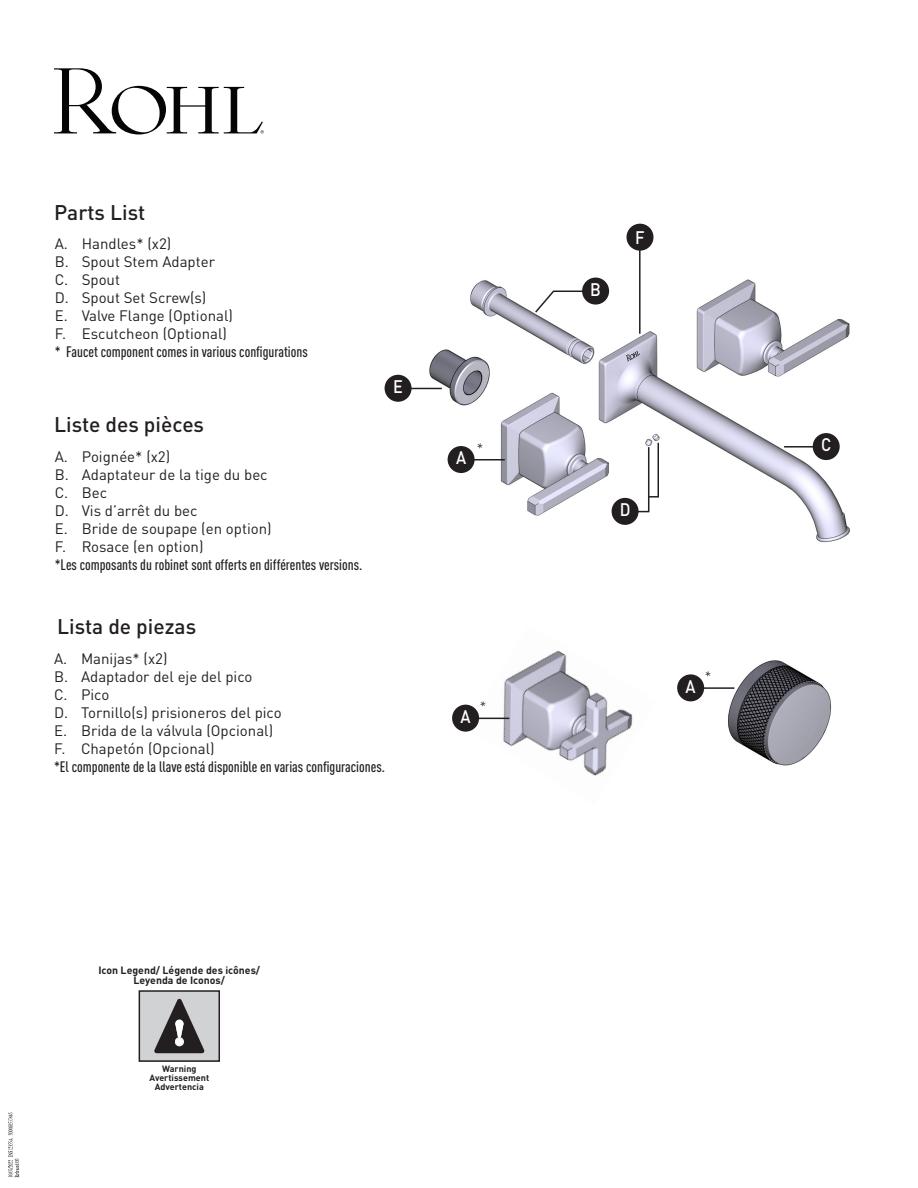
<style>
.page{position:relative;width:918px;height:1188px;background:#fff}
.page>*{position:absolute;margin:0;border:0;box-sizing:border-box;transform-origin:0 0}
.t1{font:500 21px "DIN Pro";color:#231f20}
.Callout_Circles{font:500 18px "DIN Pro";color:#fff;scale:.9 1}
.t2{font:15px "DIN Pro";color:#231f20}
.t3{font:500 condensed 15px/18px "DIN Pro";color:#231f20}
.t4{font:italic 300 15px "DIN Pro";color:#231f20}
.t5{font:700 10.5px "DIN Pro";color:#231f20}
.t6{font:700 9px "DIN Pro";color:#231f20}
.s1{font-weight:400;font-stretch:normal}
</style>
<div class="page">
<img style="left:447px;top:244px;width:403px;height:299px">
<img style="left:467px;top:650px;width:166px;height:126px">
<img style="left:728px;top:660px;width:104px;height:106px">
<div style="left:139px;top:991px;width:80px;height:70px;background:#d1d2d4"></div>
<svg style="left:154px;top:999px;width:50px;height:54px"></svg>
<div style="left:139px;top:990px;width:81px;height:72px;border:2px solid #231f20"></div>
<div style="left:452px;top:705px;width:27px;height:27px;background:#231f20;border-radius:50%"></div>
<hr style="left:478px;top:718px;width:31px;height:1px;background:#231f20">
<div style="left:582px;top:278px;width:27px;height:27px;background:#231f20;border-radius:50%"></div>
<svg style="left:534px;top:290px;width:52px;height:24px"></svg>
<div style="left:448px;top:446px;width:27px;height:27px;background:#231f20;border-radius:50%"></div>
<hr style="left:474px;top:459px;width:31px;height:1px;background:#231f20">
<div style="left:813px;top:433px;width:27px;height:27px;background:#231f20;border-radius:50%"></div>
<hr style="left:784px;top:446px;width:31px;height:2px;background:#231f20">
<div style="left:612px;top:498px;width:27px;height:27px;background:#231f20;border-radius:50%"></div>
<svg style="left:634px;top:441px;width:26px;height:72px"></svg>
<div style="left:627px;top:224px;width:27px;height:27px;background:#231f20;border-radius:50%"></div>
<hr style="left:639px;top:245px;width:2px;height:89px;background:#231f20">
<img style="left:419px;top:334px;width:81px;height:82px">
<div style="left:385px;top:375px;width:27px;height:27px;background:#231f20;border-radius:50%"></div>
<hr style="left:410px;top:388px;width:32px;height:1px;background:#231f20">
<div style="left:677px;top:674px;width:27px;height:27px;background:#231f20;border-radius:50%"></div>
<hr style="left:703px;top:687px;width:31px;height:2px;background:#231f20">
<svg style="left:54px;top:68px;width:210px;height:66px"></svg>
<svg style="left:8px;top:1113px;width:11px;height:64px"></svg>
<p class="t1" style="left:54px;top:196px;width:92px">Parts List</p>
<p class="t2" style="left:55px;top:232px;width:118px">A. Handles* (x2)</p>
<p class="t2" style="left:55px;top:250px;width:162px">B. Spout Stem Adapter</p>
<p class="t2" style="left:55px;top:268px;width:67px">C. Spout</p>
<p class="t2" style="left:55px;top:286px;width:153px">D. Spout Set Screw(s)</p>
<p class="t2" style="left:55px;top:304px;width:180px">E. Valve Flange (Optional)</p>
<p class="t3" style="left:55px;top:323px;width:255px"><span class="s1">F. Escutcheon (Optional)<br></span>* Faucet component comes in various configurations</p>
<p class="t1" style="left:54px;top:407px;width:151px">Liste des pièces</p>
<p class="t2" style="left:55px;top:446px;width:117px">A. Poignée* (x2)</p>
<p class="t2" style="left:55px;top:464px;width:214px">B. Adaptateur de la tige du bec</p>
<p class="t2" style="left:55px;top:482px;width:54px">C. Bec</p>
<p class="t2" style="left:55px;top:500px;width:144px">D. Vis d’arrêt du bec</p>
<p class="t2" style="left:55px;top:518px;width:218px">E. Bride de soupape (en option)</p>
<p class="t3" style="left:55px;top:537px;width:309px"><span class="s1">F. Rosace (en option)<br></span>*Les composants du robinet sont offerts en différentes versions.</p>
<p class="Callout_Circles" style="left:393px;top:372px;width:12px">E</p>
<p class="t1" style="left:57px;top:609px;width:141px">Lista de piezas</p>
<p class="t2" style="left:54px;top:648px;width:115px">A. Manijas* (x2)</p>
<p class="t2" style="left:54px;top:666px;width:200px">B. Adaptador del eje del pico</p>
<p class="t2" style="left:54px;top:684px;width:57px">C. Pico</p>
<p class="t2" style="left:54px;top:702px;width:229px">D. Tornillo(s) prisioneros del pico</p>
<p class="t2" style="left:54px;top:720px;width:221px">E. Brida de la válvula (Opcional)</p>
<p class="t3" style="left:54px;top:739px;width:333px"><span class="s1">F. Chapetón (Opcional)<br></span>*El componente de la llave está disponible en varias configuraciones.</p>
<p class="Callout_Circles" style="left:456px;top:443px;width:13px">A</p>
<p class="t4" style="left:476px;top:437px;width:8px">*</p>
<p class="t4" style="left:479px;top:695px;width:8px">*</p>
<p class="Callout_Circles" style="left:461px;top:702px;width:13px">A</p>
<p class="t5" style="left:98px;top:962px;width:163px">Icon Legend/ Légende des icônes/</p>
<p class="t5" style="left:133px;top:972px;width:93px">Leyenda de Iconos/</p>
<p class="t6" style="left:162px;top:1062px;width:36px">Warning</p>
<p class="t6" style="left:149px;top:1071px;width:61px">Avertissement</p>
<p class="t6" style="left:155px;top:1080px;width:51px">Advertencia</p>
<p class="Callout_Circles" style="left:590px;top:275px;width:13px">B</p>
<p class="Callout_Circles" style="left:635px;top:222px;width:12px">F</p>
<p class="Callout_Circles" style="left:620px;top:495px;width:13px">D</p>
<p class="Callout_Circles" style="left:686px;top:672px;width:13px">A</p>
<p class="t4" style="left:704px;top:665px;width:8px">*</p>
<p class="Callout_Circles" style="left:821px;top:430px;width:13px">C</p>
</div>
